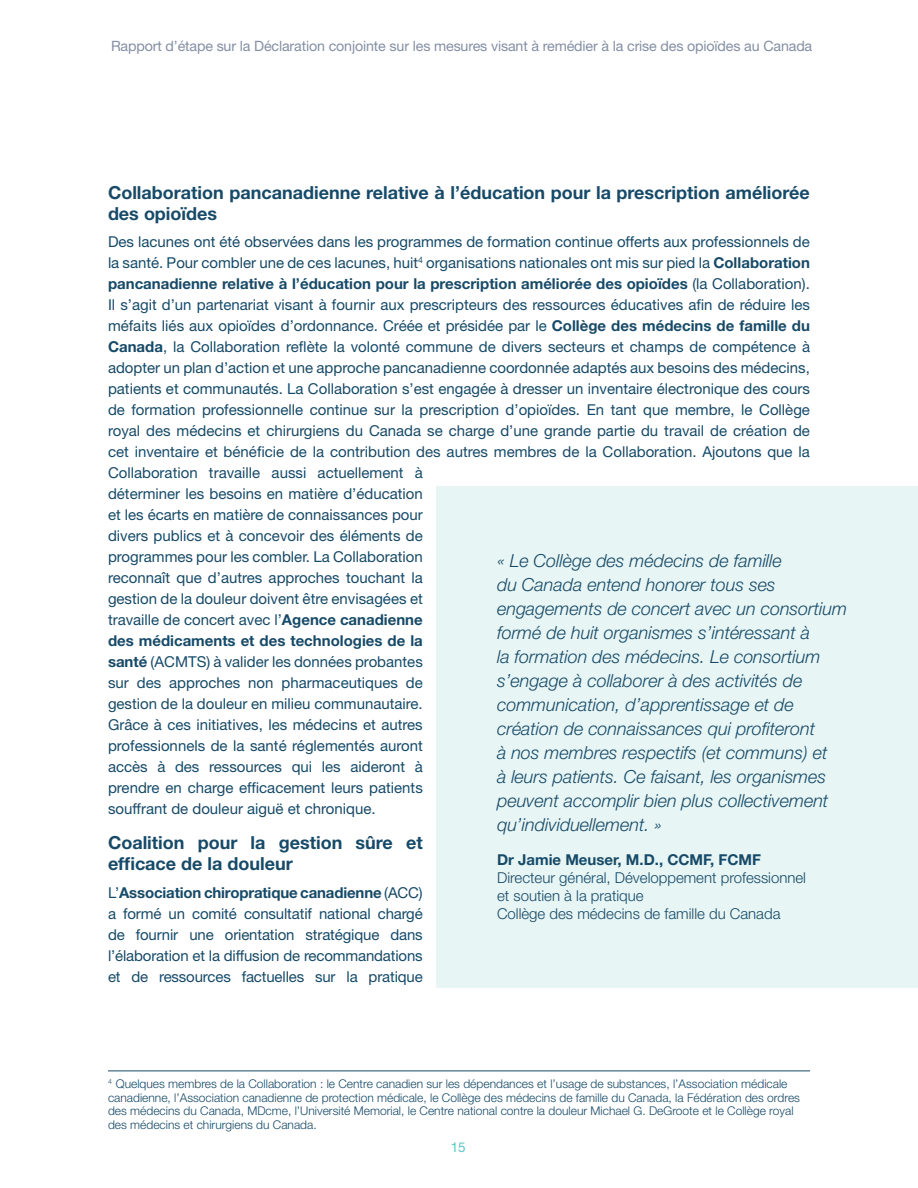
<style>
.page{position:relative;width:918px;height:1188px;background:#fff}
.page>*{position:absolute;margin:0;border:0;box-sizing:border-box;transform-origin:0 0}
.Table_Text{font:italic 300 18px/24px "Helvetica Neue LT Std";color:#174a68}
.Table_Text-2{font:700 18px/21px "Helvetica Neue LT Std";color:#174a68}
.Table_Text-3{font:15px/21px "Helvetica Neue LT Std";color:#174a68}
.Table_Text-4{font:300 15px "Helvetica Neue LT Std";color:#174a68}
.Table_Text-5{font:700 15px "Helvetica Neue LT Std";color:#174a68}
.t1{font:14.25px "Helvetica Neue LT Std";letter-spacing:-.01em;color:#848fa4}
.t2{font:13.5px "Helvetica Neue LT Std";color:#59c5c6}
.Table_Text-6{font:300 12px/13.5px "Helvetica Neue LT Std";color:#174a68}
.s1{font-weight:700}
</style>
<div class="page">
<div style="left:436px;top:486px;width:482px;height:501px;background:#e7f5f4"></div>
<hr style="left:108px;top:1071px;width:702px;height:1px;background:#174a68">
<p class="t1" style="left:111px;top:37px;width:703px">Rapport d’étape sur la Déclaration conjointe sur les mesures visant à remédier à la crise des opioïdes au Canada</p>
<p class="Table_Text-2" style="left:108px;top:181px;width:703px">Collaboration pancanadienne relative à l’éducation pour la prescription améliorée des opioïdes</p>
<p class="Table_Text-3" style="left:108px;top:231px;width:704px">Des lacunes ont été observées dans les programmes de formation continue offerts aux professionnels de la santé. Pour combler une de ces lacunes, huit<sup>4</sup> organisations nationales ont mis sur pied la <span class="s1">Collaboration pancanadienne relative à l’éducation pour la prescription améliorée des opioïdes</span> (la Collaboration).<br>Il s’agit d’un partenariat visant à fournir aux prescripteurs des ressources éducatives afin de réduire les méfaits liés aux opioïdes d’ordonnance. Créée et présidée par le <span class="s1">Collège des médecins de famille du Canada</span>, la Collaboration reflète la volonté commune de divers secteurs et champs de compétence à adopter un plan d’action et une approche pancanadienne coordonnée adaptés aux besoins des médecins, patients et communautés. La Collaboration s’est engagée à dresser un inventaire électronique des cours de formation professionnelle continue sur la prescription d’opioïdes. En tant que membre, le Collège royal des médecins et chirurgiens du Canada se charge d’une grande partie du travail de création de cet inventaire et bénéficie de la contribution des autres membres de la Collaboration. Ajoutons que la Collaboration travaille aussi actuellement à<br>déterminer les besoins en matière d’éducation<br>et les écarts en matière de connaissances pour<br>divers publics et à concevoir des éléments de<br>programmes pour les combler. La Collaboration<br>reconnaît que d’autres approches touchant la<br>gestion de la douleur doivent être envisagées et<br>travaille de concert avec l’<span class="s1">Agence canadienne<br>des médicaments et des technologies de la<br>santé</span> (ACMTS) à valider les données probantes<br>sur des approches non pharmaceutiques de<br>gestion de la douleur en milieu communautaire.<br>Grâce à ces initiatives, les médecins et autres<br>professionnels de la santé réglementés auront<br>accès à des ressources qui les aideront à<br>prendre en charge efficacement leurs patients<br>souffrant de douleur aiguë et chronique.</p>
<p class="Table_Text-2" style="left:108px;top:832px;width:316px">Coalition pour la gestion sûre et efficace de la douleur</p>
<p class="Table_Text-3" style="left:108px;top:882px;width:316px;text-align:justify">L’<span class="s1">Association chiropratique canadienne</span> (ACC) a formé un comité consultatif national chargé de fournir une orientation stratégique dans l’élaboration et la diffusion de recommandations et de ressources factuelles sur la pratique</p>
<p class="Table_Text" style="left:497px;top:548px;width:352px">« Le Collège des médecins de famille<br>du Canada entend honorer tous ses engagements de concert avec un consortium formé de huit organismes s’intéressant à<br>la formation des médecins. Le consortium s’engage à collaborer à des activités de communication, d’apprentissage et de création de connaissances qui profiteront<br>à nos membres respectifs (et communs) et<br>à leurs patients. Ce faisant, les organismes peuvent accomplir bien plus collectivement qu’individuellement. »</p>
<p class="Table_Text-5" style="left:497px;top:851px;width:265px">Dr Jamie Meuser, M.D., CCMF, FCMF</p>
<p class="Table_Text-4" style="left:497px;top:869px;width:310px">Directeur général, Développement professionnel</p>
<p class="Table_Text-4" style="left:497px;top:887px;width:148px">et soutien à la pratique</p>
<p class="Table_Text-4" style="left:497px;top:905px;width:285px">Collège des médecins de famille du Canada</p>
<p class="Table_Text-6" style="left:108px;top:1077px;width:694px"><sup>4</sup> Quelques membres de la Collaboration : le Centre canadien sur les dépendances et l’usage de substances, l’Association médicale canadienne, l’Association canadienne de protection médicale, le Collège des médecins de famille du Canada, la Fédération des ordres des médecins du Canada, MDcme, l’Université Memorial, le Centre national contre la douleur Michael G. DeGroote et le Collège royal des médecins et chirurgiens du Canada.</p>
<p class="t2" style="left:451px;top:1139px;width:17px">15</p>
</div>
